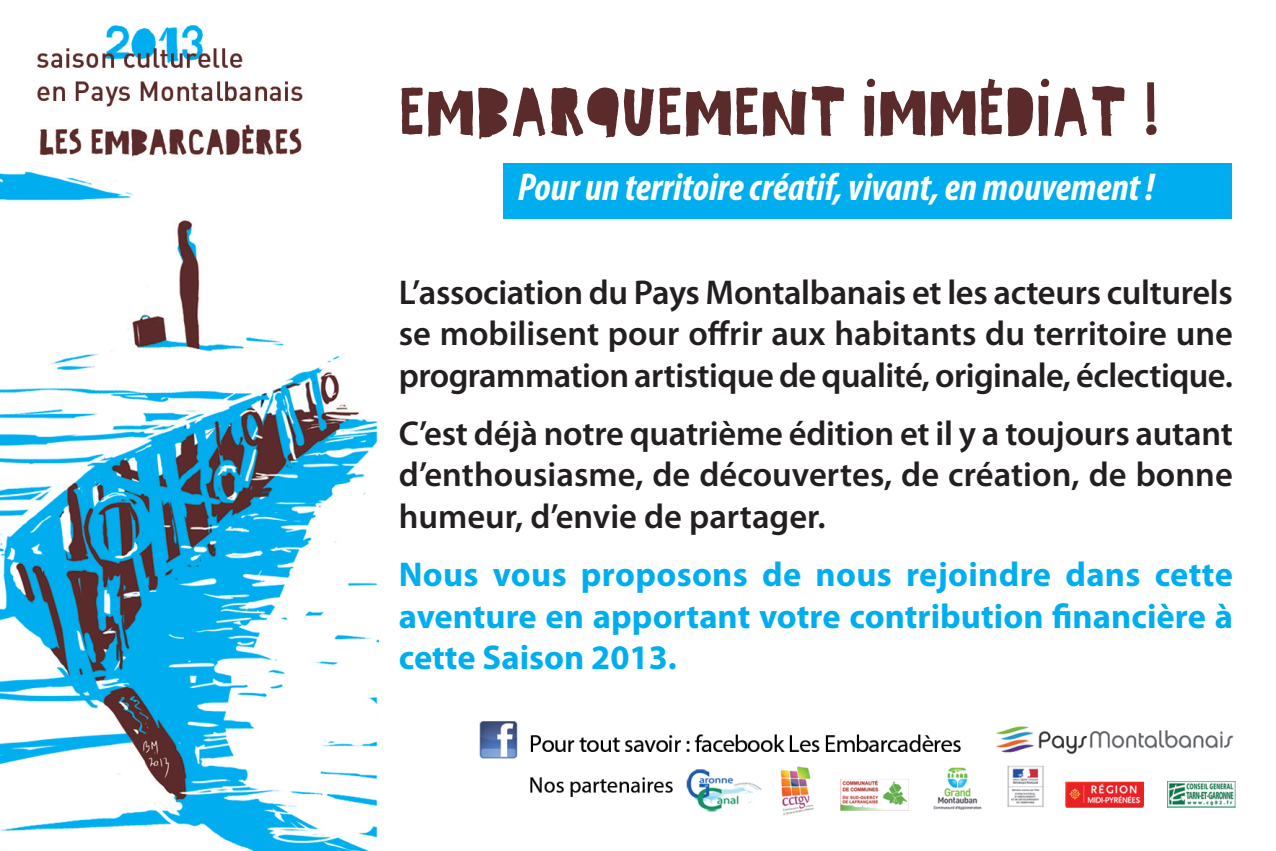
<style>
.page{position:relative;width:1276px;height:851px;background:#fff}
.page>*{position:absolute;margin:0;border:0;box-sizing:border-box;transform-origin:0 0}
.t1{font:italic 700 condensed 39px "Myriad Pro";color:#fff}
.t2{font:600 34.5px/41.4px "Myriad Pro";letter-spacing:-.01em;color:#231f20;text-align:justify}
.t3{font:700 34.5px/41.4px "Myriad Pro";color:#00aeef;text-align:justify}
</style>
<div class="page">
<svg style="left:401px;top:79px;width:755px;height:60px"></svg>
<img style="left:479px;top:721px;width:757px;height:94px">
<div style="left:503px;top:163px;width:728px;height:55px;background:#00aeef"></div>
<img style="left:0;top:25px;width:379px;height:825px">
<p class="t1" style="left:518px;top:174px;width:638px">Pour un territoirecréatif,vivant,enmouvement !</p>
<p class="t2" style="left:399px;top:274px;width:835px">L’association du Pays Montalbanais et les acteurs culturels se mobilisent pour offrir aux habitants du territoire une programmation artistique de qualité, originale, éclectique.</p>
<p class="t2" style="left:399px;top:415px;width:835px">C’est déjà notre quatrième édition et il y a toujours autant d’enthousiasme, de découvertes, de création, de bonne humeur, d’envie de partager.</p>
<p class="t3" style="left:399px;top:556px;width:835px">Nous vous proposons de nous rejoindre dans cette aventure en apportant votre contribution financière à cette Saison 2013.</p>
</div>
